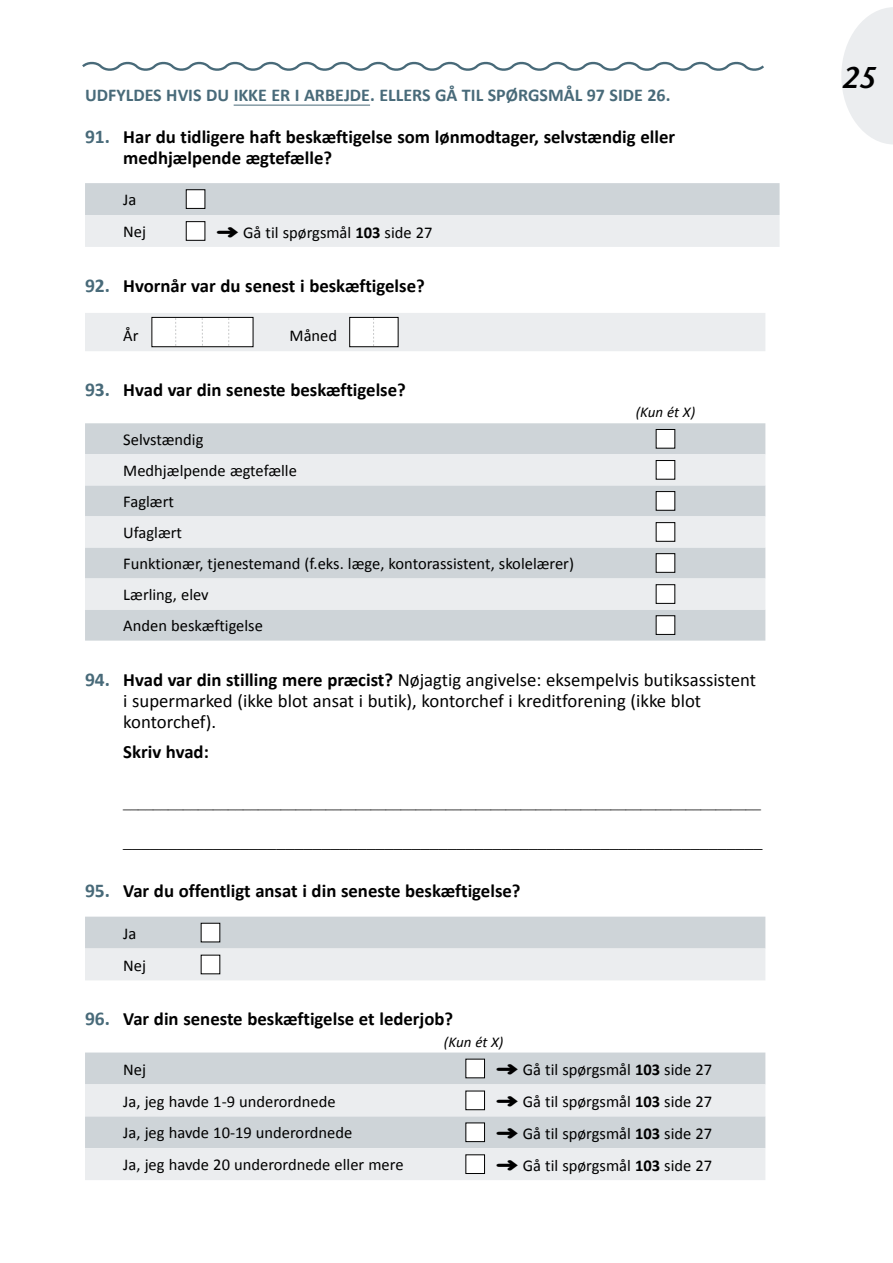
<style>
.page{position:relative;width:893px;height:1263px;background:#fff}
.page>*{position:absolute;margin:0;border:0;box-sizing:border-box;transform-origin:0 0}
.t1{font:italic 600 30px "Stone Sans";color:#000}
.t2{font:700 18.75px/21px "Calibri";color:#000}
.t3{font:18.75px/21px "Calibri";color:#000}
.t4{font:18px "Times New Roman";color:#000}
.t5{font:700 18px "Calibri";color:#486a79}
.t6{font:16.5px/31px "Calibri";color:#000}
.t7{font:15px "Times New Roman";color:#000}
.t8{font:italic 15px "Calibri";letter-spacing:-.005em;color:#000}
.s1{font-size:19.5px;color:#486a79}
.s2{font-weight:700}
.s3{font-weight:700;font-size:19.5px;color:#486a79}
</style>
<div class="page">
<svg style="left:841px;top:7px;width:52px;height:137px"></svg>
<svg style="left:82px;top:61px;width:682px;height:10px"></svg>
<hr style="left:234px;top:105px;width:136px;height:1px;background:#486a79">
<svg style="left:85px;top:183px;width:695px;height:64px;background:#dce0e3"></svg>
<div style="left:186px;top:190px;width:19px;height:18px;background:#fff"></div>
<div style="left:186px;top:189px;width:19px;height:20px;border:1px solid #000"></div>
<div style="left:186px;top:222px;width:19px;height:18px;background:#fff"></div>
<div style="left:186px;top:221px;width:19px;height:20px;border:1px solid #000"></div>
<svg style="left:85px;top:313px;width:680px;height:38px"></svg>
<div style="left:85px;top:423px;width:680px;height:218px;background:#ced4d8"></div>
<svg style="left:85px;top:454px;width:680px;height:155px;background:#dfe3e5"></svg>
<div style="left:656px;top:429px;width:19px;height:19px;background:#fff"></div>
<div style="left:656px;top:429px;width:19px;height:19px;border:1px solid #000"></div>
<div style="left:656px;top:460px;width:19px;height:19px;background:#fff"></div>
<div style="left:656px;top:460px;width:19px;height:19px;border:1px solid #000"></div>
<div style="left:656px;top:492px;width:19px;height:18px;background:#fff"></div>
<div style="left:656px;top:491px;width:19px;height:19px;border:1px solid #000"></div>
<div style="left:656px;top:523px;width:19px;height:18px;background:#fff"></div>
<div style="left:656px;top:522px;width:19px;height:19px;border:1px solid #000"></div>
<div style="left:656px;top:554px;width:19px;height:18px;background:#fff"></div>
<div style="left:656px;top:553px;width:19px;height:20px;border:1px solid #000"></div>
<div style="left:656px;top:585px;width:19px;height:18px;background:#fff"></div>
<div style="left:656px;top:584px;width:19px;height:20px;border:1px solid #000"></div>
<div style="left:656px;top:616px;width:19px;height:18px;background:#fff"></div>
<div style="left:656px;top:615px;width:19px;height:20px;border:1px solid #000"></div>
<svg style="left:85px;top:917px;width:680px;height:63px;background:#dce0e3"></svg>
<div style="left:201px;top:923px;width:19px;height:19px;background:#fff"></div>
<div style="left:201px;top:955px;width:19px;height:19px;background:#fff"></div>
<div style="left:85px;top:1052px;width:680px;height:32px;background:#ced4d8"></div>
<svg style="left:85px;top:1084px;width:680px;height:96px;background:#e1e4e7"></svg>
<div style="left:466px;top:1059px;width:18px;height:19px;background:#fff"></div>
<div style="left:466px;top:1059px;width:19px;height:19px;border:1px solid #000"></div>
<div style="left:466px;top:1091px;width:18px;height:19px;background:#fff"></div>
<div style="left:466px;top:1091px;width:19px;height:19px;border:1px solid #000"></div>
<div style="left:466px;top:1123px;width:18px;height:18px;background:#fff"></div>
<div style="left:466px;top:1123px;width:19px;height:19px;border:1px solid #000"></div>
<div style="left:466px;top:1155px;width:18px;height:18px;background:#fff"></div>
<div style="left:466px;top:1154px;width:19px;height:20px;border:1px solid #000"></div>
<p class="t5" style="left:85px;top:83px;width:587px">UDFYLDES HVIS DU IKKE ER I ARBEJDE. ELLERS GÅ TIL SPØRGSMÅL 97 SIDE 26.</p>
<p class="t2" style="left:123px;top:125px;width:553px;text-indent:-38px"><span class="s1">91.</span> Har du tidligere haft beskæftigelse som lønmodtager, selvstændig eller medhjælpende ægtefælle?</p>
<p class="t6" style="left:123px;top:183px;width:24px;line-height:32px">Ja<br>Nej</p>
<p class="t6" style="left:216px;top:216px;width:218px">➜ Gå til spørgsmål <span class="s2">103</span> side 27</p>
<p class="t2" style="left:85px;top:274px;width:341px"><span class="s1">92.</span> Hvornår var du senest i beskæftigelse?</p>
<p class="t6" style="left:123px;top:319px;width:17px">År</p>
<p class="t6" style="left:290px;top:319px;width:49px">Måned</p>
<p class="t2" style="left:85px;top:379px;width:322px"><span class="s1">93.</span> Hvad var din seneste beskæftigelse?</p>
<p class="t8" style="left:636px;top:403px;width:61px">(Kun ét X)</p>
<p class="t6" style="left:123px;top:423px;width:452px">Selvstændig<br>Medhjælpende ægtefælle<br>Faglært<br>Ufaglært<br>Funktionær, tjenestemand (f.eks. læge, kontorassistent, skolelærer)<br>Lærling, elev<br>Anden beskæftigelse</p>
<p class="t3" style="left:123px;top:668px;width:634px;text-indent:-38px"><span class="s3">94.</span> <span class="s2">Hvad var din stilling mere præcist?</span> Nøjagtig angivelse: eksempelvis butiksassistent i supermarked (ikke blot ansat i butik), kontorchef i kreditforening (ikke blot kontorchef).</p>
<p class="t2" style="left:123px;top:740px;width:87px">Skriv hvad:</p>
<p class="t7" style="left:123px;top:792px;width:639px">_____________________________________________________________________________________</p>
<p class="t4" style="left:123px;top:828px;width:641px">_______________________________________________________________________</p>
<p class="t2" style="left:85px;top:879px;width:437px"><span class="s1">95.</span> Var du offentligt ansat i din seneste beskæftigelse?</p>
<p class="t6" style="left:123px;top:916px;width:24px;line-height:32px">Ja<br>Nej</p>
<p class="t2" style="left:85px;top:1008px;width:370px"><span class="s1">96.</span> Var din seneste beskæftigelse et lederjob?</p>
<p class="t8" style="left:444px;top:1032px;width:61px">(Kun ét X)</p>
<p class="t6" style="left:123px;top:1053px;width:24px">Nej</p>
<p class="t6" style="left:496px;top:1053px;width:218px">➜ Gå til spørgsmål <span class="s2">103</span> side 27</p>
<p class="t6" style="left:123px;top:1085px;width:214px">Ja, jeg havde 1-9 underordnede</p>
<p class="t6" style="left:496px;top:1085px;width:218px">➜ Gå til spørgsmål <span class="s2">103</span> side 27</p>
<p class="t6" style="left:123px;top:1117px;width:230px">Ja, jeg havde 10-19 underordnede</p>
<p class="t6" style="left:496px;top:1117px;width:218px">➜ Gå til spørgsmål <span class="s2">103</span> side 27</p>
<p class="t6" style="left:123px;top:1148px;width:282px">Ja, jeg havde 20 underordnede eller mere</p>
<p class="t6" style="left:496px;top:1149px;width:218px">➜ Gå til spørgsmål <span class="s2">103</span> side 27</p>
<h1 class="t1" style="left:841px;top:58px;width:36px">25</h1>
</div>
